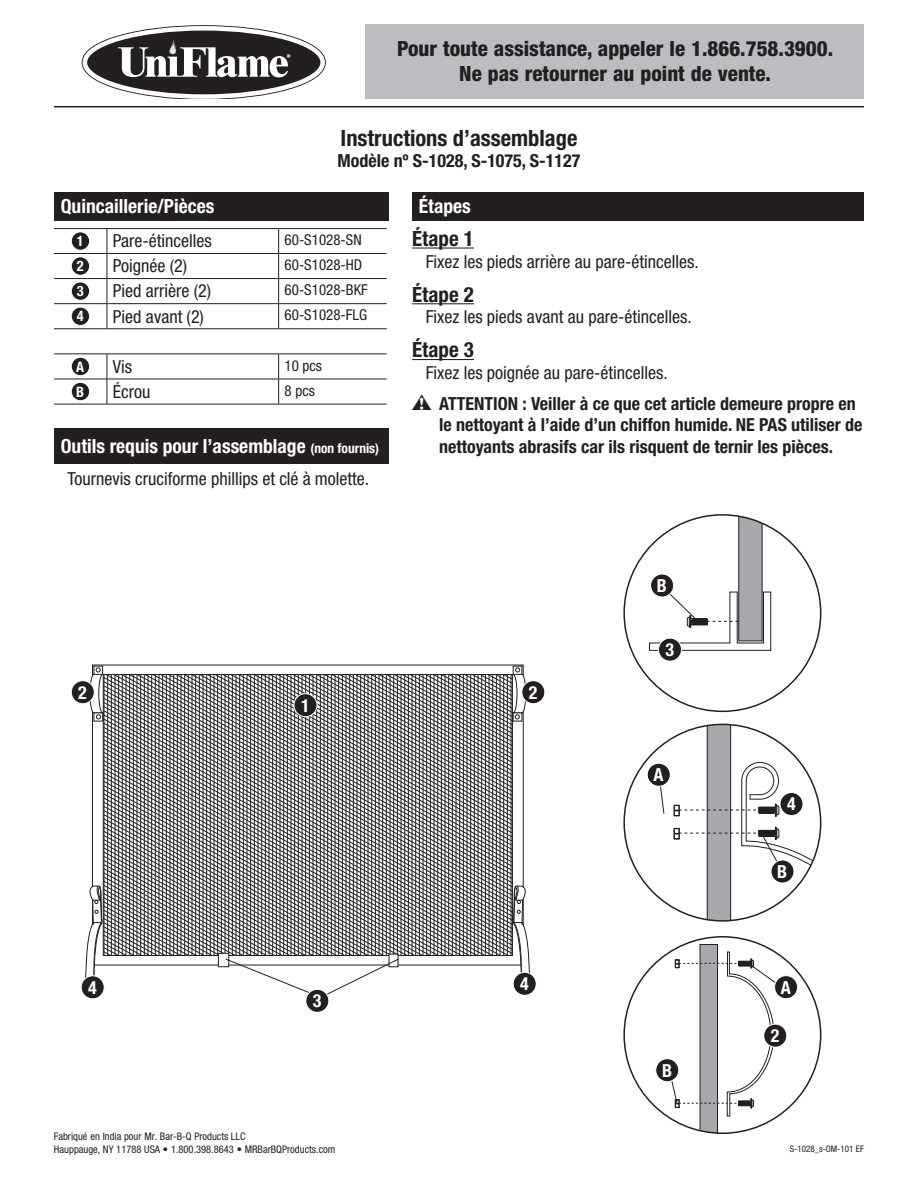
<style>
.page{position:relative;width:918px;height:1188px;background:#fff}
.page>*{position:absolute;margin:0;border:0;box-sizing:border-box;transform-origin:0 0}
.t1{font:700 condensed 22.5px "Helvetica Neue LT Std";color:#231f20}
.t2{font:800 condensed 21px/25.3px "Helvetica Neue LT Std";color:#231f20;text-align:center}
.t3{font:700 condensed 21px "Helvetica Neue LT Std";color:#231f20}
.t4{font:700 condensed 19.5px "Helvetica Neue LT Std";color:#fff}
.t5{font:700 condensed 18px/30.6px "Helvetica Neue LT Std";color:#231f20}
.t6{font:condensed 18px "Helvetica Neue LT Std";color:#231f20}
.t7{font:700 condensed 18px "Helvetica Neue LT Std";color:#fff}
.t8{font:condensed 15px "Helvetica Neue LT Std";color:#231f20}
.t9{font:700 condensed 14.4px "Helvetica Neue LT Std";color:#fff}
.t10{font:condensed 10.5px/12.6px "Helvetica Neue LT Std";color:#231f20}
.t11{font:condensed 9px "Helvetica Neue LT Std";color:#231f20}
.s1{font-size:13.5px}
.s2{font-weight:400}
.s3{font-family:"Warnings";font-weight:400;font-stretch:normal;font-size:19.5px;color:#221e1e}
</style>
<div class="page">
<hr style="left:54px;top:106px;width:810px;height:1px;background:#231f20">
<svg style="left:82px;top:25px;width:244px;height:74px"></svg>
<div style="left:366px;top:24px;width:498px;height:75px;background:#bcbdc0"></div>
<svg style="left:92px;top:664px;width:432px;height:192px"></svg>
<div style="left:94px;top:666px;width:9px;height:9px;border:1px solid #231f20"></div>
<svg style="left:90px;top:668px;width:436px;height:106px"></svg>
<div style="left:81px;top:976px;width:23px;height:23px;border:1px solid #fff;border-radius:50%"></div>
<div style="left:294px;top:694px;width:23px;height:23px;background:#231f20;border-radius:50%"></div>
<div style="left:294px;top:693px;width:23px;height:24px;border:1px solid #fff;border-radius:50%"></div>
<div style="left:658px;top:638px;width:24px;height:23px;background:#231f20;border-radius:50%"></div>
<div style="left:658px;top:638px;width:24px;height:23px;border:1px solid #fff;border-radius:50%"></div>
<svg style="left:513px;top:972px;width:23px;height:23px"></svg>
<div style="left:513px;top:972px;width:23px;height:24px;border:1px solid #fff;border-radius:50%"></div>
<svg style="left:659px;top:784px;width:6px;height:30px"></svg>
<svg style="left:674px;top:724px;width:147px;height:197px"></svg>
<svg style="left:668px;top:944px;width:122px;height:189px"></svg>
<svg style="left:649px;top:515px;width:122px;height:136px"></svg>
<div style="left:651px;top:574px;width:23px;height:23px;background:#231f20;border-radius:50%"></div>
<div style="left:650px;top:574px;width:24px;height:23px;border:1px solid #fff;border-radius:50%"></div>
<div style="left:771px;top:860px;width:23px;height:23px;background:#231f20;border-radius:50%"></div>
<div style="left:771px;top:860px;width:23px;height:23px;border:1px solid #fff;border-radius:50%"></div>
<div style="left:656px;top:1059px;width:23px;height:23px;background:#231f20;border-radius:50%"></div>
<div style="left:656px;top:1059px;width:23px;height:23px;border:1px solid #fff;border-radius:50%"></div>
<div style="left:647px;top:763px;width:23px;height:23px;background:#231f20;border-radius:50%"></div>
<div style="left:647px;top:763px;width:23px;height:23px;border:1px solid #fff;border-radius:50%"></div>
<div style="left:775px;top:976px;width:23px;height:23px;background:#231f20;border-radius:50%"></div>
<div style="left:774px;top:975px;width:24px;height:24px;border:1px solid #fff;border-radius:50%"></div>
<svg style="left:83px;top:856px;width:450px;height:142px"></svg>
<div style="left:71px;top:681px;width:23px;height:23px;background:#231f20;border-radius:50%"></div>
<div style="left:71px;top:681px;width:23px;height:23px;border:1px solid #fff;border-radius:50%"></div>
<div style="left:522px;top:681px;width:23px;height:23px;background:#231f20;border-radius:50%"></div>
<div style="left:522px;top:681px;width:23px;height:23px;border:1px solid #fff;border-radius:50%"></div>
<div style="left:306px;top:989px;width:23px;height:23px;background:#231f20;border-radius:50%"></div>
<div style="left:306px;top:989px;width:23px;height:24px;border:1px solid #fff;border-radius:50%"></div>
<div style="left:54px;top:192px;width:335px;height:29px;background:#231f20"></div>
<hr style="left:54px;top:228px;width:53px;height:1px;background:#231f20">
<hr style="left:107px;top:228px;width:172px;height:1px;background:#231f20">
<hr style="left:279px;top:228px;width:108px;height:1px;background:#231f20">
<hr style="left:54px;top:253px;width:53px;height:1px;background:#231f20">
<hr style="left:107px;top:253px;width:172px;height:1px;background:#231f20">
<hr style="left:279px;top:253px;width:108px;height:1px;background:#231f20">
<hr style="left:54px;top:278px;width:53px;height:1px;background:#231f20">
<hr style="left:107px;top:278px;width:172px;height:1px;background:#231f20">
<hr style="left:279px;top:278px;width:108px;height:1px;background:#231f20">
<hr style="left:279px;top:303px;width:108px;height:1px;background:#231f20">
<hr style="left:279px;top:328px;width:108px;height:1px;background:#231f20">
<hr style="left:279px;top:354px;width:108px;height:1px;background:#231f20">
<hr style="left:279px;top:379px;width:108px;height:1px;background:#231f20">
<hr style="left:279px;top:404px;width:108px;height:1px;background:#231f20">
<hr style="left:54px;top:303px;width:53px;height:1px;background:#231f20">
<hr style="left:107px;top:303px;width:172px;height:1px;background:#231f20">
<hr style="left:54px;top:328px;width:53px;height:1px;background:#231f20">
<hr style="left:107px;top:328px;width:172px;height:1px;background:#231f20">
<hr style="left:54px;top:354px;width:53px;height:1px;background:#231f20">
<hr style="left:107px;top:354px;width:172px;height:1px;background:#231f20">
<hr style="left:54px;top:379px;width:53px;height:1px;background:#231f20">
<hr style="left:107px;top:379px;width:172px;height:1px;background:#231f20">
<hr style="left:54px;top:404px;width:53px;height:1px;background:#231f20">
<hr style="left:107px;top:404px;width:172px;height:1px;background:#231f20">
<svg style="left:107px;top:229px;width:1px;height:99px"></svg>
<svg style="left:278px;top:229px;width:1px;height:99px"></svg>
<svg style="left:107px;top:354px;width:1px;height:50px"></svg>
<svg style="left:278px;top:354px;width:1px;height:50px"></svg>
<div style="left:71px;top:232px;width:19px;height:18px;background:#231f20;border-radius:50%"></div>
<div style="left:71px;top:232px;width:19px;height:18px;border:1px solid #fff;border-radius:50%"></div>
<div style="left:71px;top:257px;width:19px;height:18px;background:#231f20;border-radius:50%"></div>
<div style="left:71px;top:257px;width:19px;height:18px;border:1px solid #fff;border-radius:50%"></div>
<div style="left:71px;top:282px;width:19px;height:18px;background:#231f20;border-radius:50%"></div>
<div style="left:71px;top:282px;width:19px;height:19px;border:1px solid #fff;border-radius:50%"></div>
<div style="left:71px;top:307px;width:19px;height:18px;background:#231f20;border-radius:50%"></div>
<div style="left:71px;top:307px;width:19px;height:19px;border:1px solid #fff;border-radius:50%"></div>
<div style="left:71px;top:357px;width:19px;height:19px;background:#231f20;border-radius:50%"></div>
<div style="left:71px;top:357px;width:19px;height:19px;border:1px solid #fff;border-radius:50%"></div>
<div style="left:71px;top:382px;width:19px;height:19px;background:#231f20;border-radius:50%"></div>
<div style="left:71px;top:382px;width:19px;height:19px;border:1px solid #fff;border-radius:50%"></div>
<div style="left:54px;top:428px;width:335px;height:35px;background:#231f20"></div>
<hr style="left:412px;top:248px;width:62px;height:1px;background:#231f20">
<hr style="left:412px;top:303px;width:62px;height:1px;background:#231f20">
<hr style="left:412px;top:359px;width:62px;height:1px;background:#231f20">
<div style="left:412px;top:192px;width:452px;height:29px;background:#231f20"></div>
<p class="t2" style="left:397px;top:36px;width:438px">Pour toute assistance, appeler le 1.866.758.3900.<br>Ne pas retourner au point de vente.</p>
<p class="t1" style="left:341px;top:124px;width:238px">Instructions d’assemblage</p>
<p class="t5" style="left:338px;top:145px;width:244px">Modèle nº S-1028, S-1075, S-1127</p>
<p class="t4" style="left:61px;top:195px;width:155px">Quincaillerie/Pièces</p>
<p class="t9" style="left:77px;top:232px;width:8px">1</p>
<p class="t6" style="left:113px;top:231px;width:100px">Pare-étincelles</p>
<p class="t8" style="left:285px;top:231px;width:79px">60-S1028-SN</p>
<p class="t9" style="left:77px;top:257px;width:8px">2</p>
<p class="t6" style="left:113px;top:256px;width:76px">Poignée (2)</p>
<p class="t8" style="left:285px;top:256px;width:79px">60-S1028-HD</p>
<p class="t9" style="left:77px;top:282px;width:8px">3</p>
<p class="t6" style="left:113px;top:281px;width:100px">Pied arrière (2)</p>
<p class="t8" style="left:285px;top:281px;width:85px">60-S1028-BKF</p>
<p class="t9" style="left:77px;top:308px;width:8px">4</p>
<p class="t6" style="left:113px;top:306px;width:93px">Pied avant (2)</p>
<p class="t8" style="left:285px;top:306px;width:84px">60-S1028-FLG</p>
<p class="t9" style="left:76px;top:358px;width:10px">A</p>
<p class="t6" style="left:113px;top:356px;width:21px">Vis</p>
<p class="t8" style="left:285px;top:357px;width:39px">10 pcs</p>
<p class="t9" style="left:76px;top:383px;width:10px">B</p>
<p class="t6" style="left:113px;top:381px;width:39px">Écrou</p>
<p class="t8" style="left:285px;top:382px;width:32px">8 pcs</p>
<p class="t4" style="left:61px;top:434px;width:320px">Outils requis pour l’assemblage <span class="s1">(non fournis)</span></p>
<p class="t6" style="left:67px;top:468px;width:303px">Tournevis cruciforme phillips et clé à molette.</p>
<p class="t4" style="left:419px;top:195px;width:53px">Étapes</p>
<p class="t3" style="left:412px;top:226px;width:63px">Étape 1</p>
<p class="t6" style="left:426px;top:251px;width:275px">Fixez les pieds arrière au pare-étincelles.</p>
<p class="t3" style="left:412px;top:282px;width:63px">Étape 2</p>
<p class="t6" style="left:426px;top:307px;width:267px">Fixez les pieds avant au pare-étincelles.</p>
<p class="t3" style="left:412px;top:337px;width:63px">Étape 3</p>
<p class="t5" style="left:412px;top:357px;width:445px;text-indent:14px"><span class="s2">Fixez les poignée au pare-étincelles.<br></span><span class="s3">·</span> ATTENTION : Veiller à ce que cet article demeure propre en</p>
<p class="t5" style="left:439px;top:414px;width:425px;line-height:21.6px">le nettoyant à l’aide d’un chiffon humide. NE PAS utiliser de nettoyants abrasifs car ils risquent de ternir les pièces.</p>
<p class="t7" style="left:657px;top:575px;width:12px">B</p>
<p class="t7" style="left:666px;top:639px;width:10px">3</p>
<p class="t7" style="left:78px;top:681px;width:10px">2</p>
<p class="t7" style="left:529px;top:681px;width:10px">2</p>
<p class="t7" style="left:301px;top:694px;width:10px">1</p>
<p class="t7" style="left:88px;top:976px;width:10px">4</p>
<p class="t7" style="left:313px;top:990px;width:10px">3</p>
<p class="t10" style="left:54px;top:1130px;width:283px">Fabriqué en India pour Mr. Bar-B-Q Products LLC<br>Hauppauge, NY 11788 USA • 1.800.398.8643 • MRBarBQProducts.com</p>
<p class="t7" style="left:520px;top:973px;width:10px">4</p>
<p class="t7" style="left:654px;top:764px;width:12px">A</p>
<p class="t7" style="left:662px;top:1059px;width:12px">B</p>
<p class="t7" style="left:787px;top:793px;width:10px">4</p>
<p class="t7" style="left:777px;top:861px;width:12px">B</p>
<p class="t7" style="left:781px;top:976px;width:12px">A</p>
<p class="t7" style="left:771px;top:1025px;width:10px">2</p>
<p class="t11" style="left:790px;top:1144px;width:76px">S-1028_s-OM-101 EF</p>
</div>
